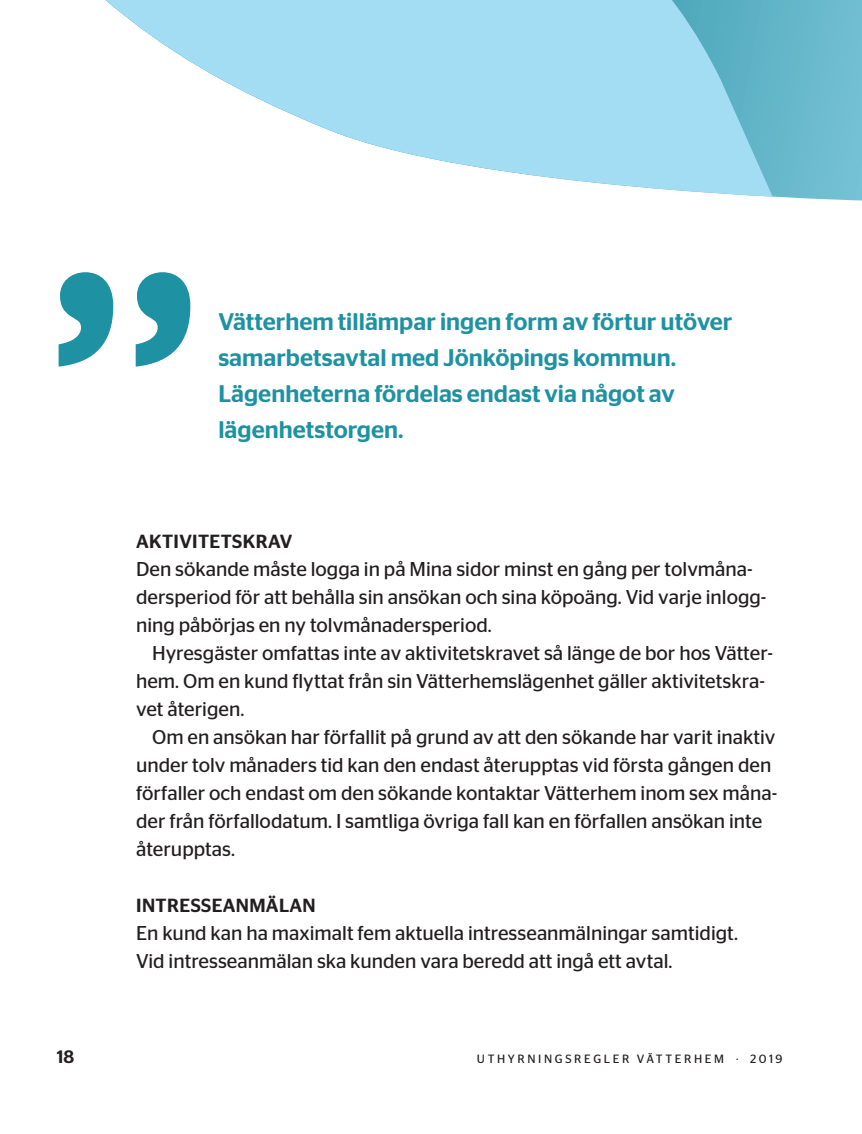
<style>
.page{position:relative;width:862px;height:1134px;background:#fff}
.page>*{position:absolute;margin:0;border:0;box-sizing:border-box;transform-origin:0 0}
.t1{font:447.6px "Stag Sans";color:#1e92a2}
.Ingress{font:500 24px/36px "Stag Sans";color:#1e92a2}
.Brödtext{font:20px/28px "Stag Sans";color:#231f20}
.Mellanrubrik{font:500 19px "Stag Sans";letter-spacing:.02em;color:#231f20}
.t2{font:500 18px "Stag Sans";color:#231f20}
.t3{font:12px "Stag Sans";letter-spacing:.22em;color:#231f20}
</style>
<div class="page">
<svg style="left:105px;top:0;width:757px;height:200px;fill:#a3ddf4"></svg>
<p class="t1" style="left:43px;top:180px;width:165px">”</p>
<p class="Ingress" style="left:218px;top:304px;width:515px">Vätterhem tillämpar ingen form av förtur utöver samarbetsavtal med Jönköpings kommun.<br>Lägenheterna fördelas endast via något av lägenhetstorgen.</p>
<p class="Mellanrubrik" style="left:136px;top:530px;width:158px">AKTIVITETSKRAV</p>
<p class="Brödtext" style="left:136px;top:555px;width:632px">Den sökande måste logga in på Mina sidor minst en gång per tolvmåna&shy;dersperiod för att behålla sin ansökan och sina köpoäng. Vid varje inlogg&shy;ning påbörjas en ny tolvmånadersperiod.</p>
<p class="Brödtext" style="left:136px;top:639px;width:638px;text-indent:16px">Hyresgäster omfattas inte av aktivitetskravet så länge de bor hos Vätter&shy;hem. Om en kund flyttat från sin Vätterhemslägenhet gäller aktivitetskra&shy;vet återigen.</p>
<p class="Brödtext" style="left:136px;top:723px;width:643px;text-indent:16px">Om en ansökan har förfallit på grund av att den sökande har varit inaktiv under tolv månaders tid kan den endast återupptas vid första gången den förfaller och endast om den sökande kontaktar Vätterhem inom sex måna&shy;der från förfallodatum. I samtliga övriga fall kan en förfallen ansökan inte återupptas.</p>
<p class="Mellanrubrik" style="left:136px;top:894px;width:181px">INTRESSEANMÄLAN</p>
<p class="Brödtext" style="left:136px;top:919px;width:603px">En kund kan ha maximalt fem aktuella intresseanmälningar samtidigt.<br>Vid intresseanmälan ska kunden vara beredd att ingå ett avtal.</p>
<p class="t2" style="left:57px;top:1047px;width:19px">18</p>
<p class="t3" style="left:477px;top:1052px;width:307px">UTHYRNINGSREGLER VÄTTERHEM · 2019</p>
</div>
